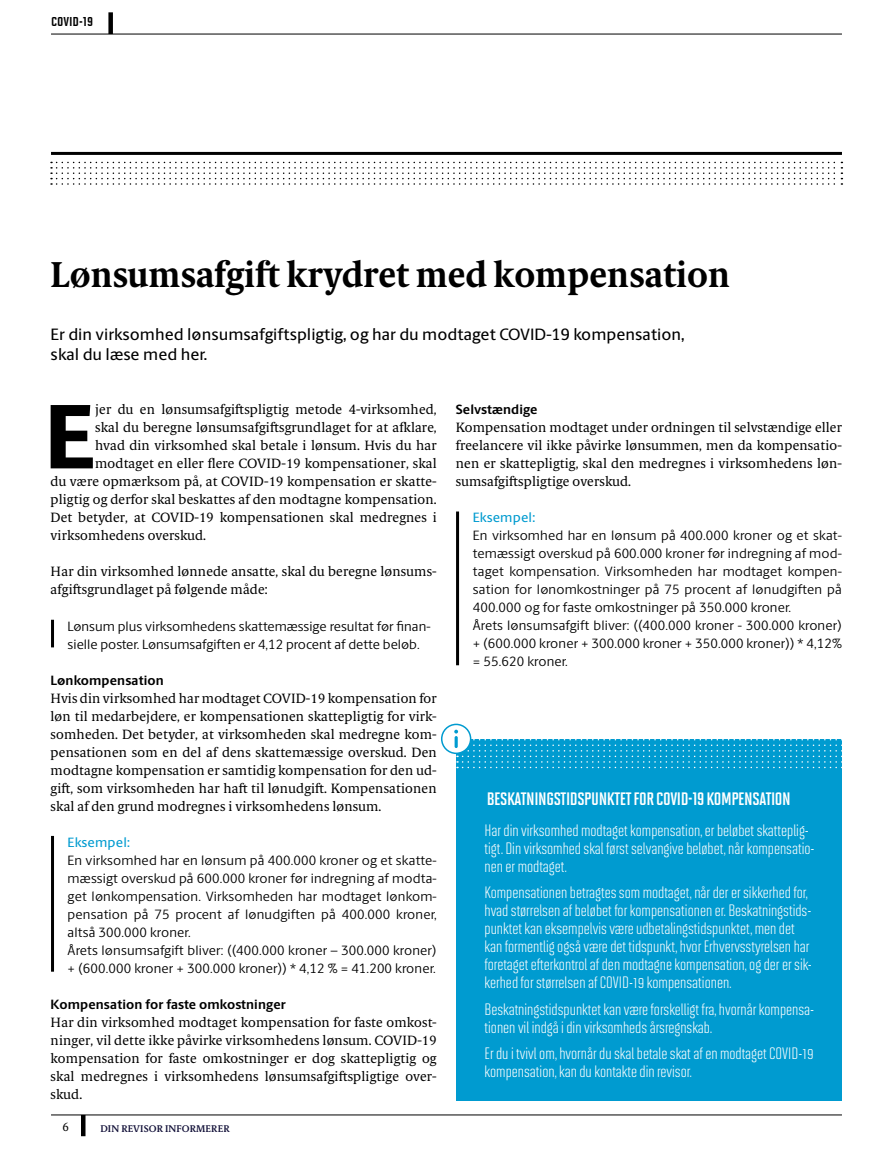
<style>
.page{position:relative;width:893px;height:1149px;background:#fff}
.page>*{position:absolute;margin:0;border:0;box-sizing:border-box;transform-origin:0 0}
.t1{font:800 91.8px "Berling Sans";color:#000}
.t2{font:700 36px "Berling Serif Text";color:#000}
.t3{font:18px "Solano Gothic MVB Bd Cap";letter-spacing:-.02em;color:#fff}
.t4{font:16.5px/18px "Solano Gothic MVB";color:#fff}
.t5{font:500 16.5px/19.5px "Berling Sans";color:#000}
.t6{font:15px "Solano Gothic MVB Bd SC";color:#000}
.t7{font:13.5px/18px "Berling Serif Text";letter-spacing:.01em;color:#000;text-align:justify}
.t8{font:13.5px/18px "Berling Sans";letter-spacing:.01em;color:#000}
.t9{font:700 13.5px "Berling Sans";letter-spacing:.01em;color:#000}
.t10{font:500 13.5px "Berling Sans";letter-spacing:.01em;color:#009bd0}
.t11{font:12px "Berling Serif Text";color:#000}
.t12{font:600 9.75px "Berling Serif Text";letter-spacing:.01em;color:#131139}
</style>
<div class="page">
<hr style="left:51px;top:34px;width:791px;height:1px;background:#000">
<hr style="left:81px;top:1114px;width:4px;height:21px;background:#000">
<svg style="left:51px;top:162px;width:791px;height:23px"></svg>
<hr style="left:51px;top:1114px;width:791px;height:1px;background:#000">
<hr style="left:51px;top:152px;width:791px;height:3px;background:#000">
<div style="left:108px;top:12px;width:5px;height:22px;background:#000"></div>
<hr style="left:51px;top:835px;width:3px;height:136px;background:#000">
<hr style="left:51px;top:619px;width:3px;height:28px;background:#000">
<hr style="left:456px;top:511px;width:3px;height:154px;background:#000">
<div style="left:456px;top:738px;width:386px;height:361px;background:#009bd0"></div>
<svg style="left:441px;top:723px;width:401px;height:45px"></svg>
<p class="t6" style="left:51px;top:13px;width:44px">COVID-19</p>
<h2 class="t2" style="left:51px;top:252px;width:681px">Lønsumsafgift krydret med kompensation</h2>
<p class="t5" style="left:51px;top:325px;width:635px">Er din virksomhed lønsumsafgiftspligtig, og har du modtaget COVID-19 kompensation, skal du læse med her.</p>
<h1 class="t1" style="left:44px;top:380px;width:52px">E</h1>
<p class="t7" style="left:95px;top:400px;width:343px">jer du en lønsumsafgiftspligtig metode 4-virksomhed,</p>
<p class="t7" style="left:95px;top:418px;width:343px">skal du beregne lønsumsafgiftsgrundlaget for at afklare,</p>
<p class="t7" style="left:95px;top:436px;width:343px">hvad din virksomhed skal betale i lønsum. Hvis du har</p>
<p class="t7" style="left:95px;top:454px;width:343px">modtaget en eller flere COVID-19 kompensationer, skal</p>
<p class="t7" style="left:51px;top:472px;width:388px">du være opmærksom på, at COVID-19 kompensation er skatte-</p>
<p class="t7" style="left:51px;top:490px;width:388px">pligtig og derfor skal beskattes af den modtagne kompensation.</p>
<p class="t7" style="left:51px;top:508px;width:388px">Det betyder, at COVID-19 kompensationen skal medregnes i</p>
<p class="t7" style="left:51px;top:526px;width:157px">virksomhedens overskud.</p>
<p class="t7" style="left:51px;top:562px;width:388px">Har din virksomhed lønnede ansatte, skal du beregne lønsums&shy;afgiftsgrundlaget på følgende måde:</p>
<p class="t8" style="left:68px;top:616px;width:364px">Lønsum plus virksomhedens skattemæssige resultat før finan&shy;sielle poster. Lønsumsafgiften er 4,12 procent af dette beløb.</p>
<p class="t9" style="left:51px;top:671px;width:115px">Lønkompensation</p>
<p class="t7" style="left:51px;top:688px;width:388px">Hvis din virksomhed har modtaget COVID-19 kompensation for løn til medarbejdere, er kompensationen skattepligtig for virk&shy;somheden. Det betyder, at virksomheden skal medregne kom&shy;pensationen som en del af dens skattemæssige overskud. Den modtagne kompensation er samtidig kompensation for den ud&shy;gift, som virksomheden har haft til lønudgift. Kompensationen skal af den grund modregnes i virksomhedens lønsum.</p>
<p class="t10" style="left:68px;top:833px;width:64px">Eksempel:</p>
<p class="t8" style="left:68px;top:850px;width:371px">En virksomhed har en lønsum på 400.000 kroner og et skatte&shy;mæssigt overskud på 600.000 kroner før indregning af modta&shy;get lønkompensation. Virksomheden har modtaget lønkom&shy;pensation på 75 procent af lønudgiften på 400.000 kroner, altså 300.000 kroner.<br>Årets lønsumsafgift bliver: ((400.000 kroner – 300.000 kroner) + (600.000 kroner + 300.000 kroner)) * 4,12 % = 41.200 kroner.</p>
<p class="t9" style="left:51px;top:995px;width:237px">Kompensation for faste omkostninger</p>
<p class="t7" style="left:51px;top:1012px;width:388px">Har din virksomhed modtaget kompensation for faste omkost&shy;ninger, vil dette ikke påvirke virksomhedens lønsum. COVID-19 kompensation for faste omkostninger er dog skattepligtig og skal medregnes i virksomhedens lønsumsafgiftspligtige over&shy;skud.</p>
<p class="t11" style="left:63px;top:1119px;width:8px">6</p>
<p class="t12" style="left:100px;top:1121px;width:131px">DIN REVISOR INFORMERER</p>
<p class="t9" style="left:456px;top:401px;width:83px">Selvstændige</p>
<p class="t7" style="left:456px;top:418px;width:388px">Kompensation modtaget under ordningen til selvstændige eller freelancere vil ikke påvirke lønsummen, men da kompensatio&shy;nen er skattepligtig, skal den medregnes i virksomhedens løn&shy;sumsafgiftspligtige overskud.</p>
<p class="t10" style="left:473px;top:509px;width:64px">Eksempel:</p>
<p class="t8" style="left:473px;top:526px;width:371px">En virksomhed har en lønsum på 400.000 kroner og et skat&shy;temæssigt overskud på 600.000 kroner før indregning af mod&shy;taget kompensation. Virksomheden har modtaget kompen&shy;sation for lønomkostninger på 75 procent af lønudgiften på 400.000 og for faste omkostninger på 350.000 kroner.<br>Årets lønsumsafgift bliver: ((400.000 kroner - 300.000 kroner) + (600.000 kroner + 300.000 kroner + 350.000 kroner)) * 4,12% = 55.620 kroner.</p>
<h3 class="t3" style="left:487px;top:788px;width:306px">BESKATNINGSTIDSPUNKTET FOR COVID-19 KOMPENSATION</h3>
<p class="t4" style="left:485px;top:820px;width:332px">Har din virksomhed modtaget kompensation, er beløbet skatteplig&shy;tigt. Din virksomhed skal først selvangive beløbet, når kompensatio&shy;nen er modtaget.</p>
<p class="t4" style="left:485px;top:883px;width:329px">Kompensationen betragtes som modtaget, når der er sikkerhed for, hvad størrelsen af beløbet for kompensationen er. Beskatningstids&shy;punktet kan eksempelvis være udbetalingstidspunktet, men det kan formentlig også være det tidspunkt, hvor Erhvervsstyrelsen har foretaget efterkontrol af den modtagne kompensation, og der er sik&shy;kerhed for størrelsen af COVID-19 kompensationen.</p>
<p class="t4" style="left:485px;top:999px;width:331px">Beskatningstidspunktet kan være forskelligt fra, hvornår kompensa&shy;tionen vil indgå i din virksomheds årsregnskab.</p>
<p class="t4" style="left:485px;top:1044px;width:331px">Er du i tvivl om, hvornår du skal betale skat af en modtaget COVID-19 kompensation, kan du kontakte din revisor.</p>
</div>
